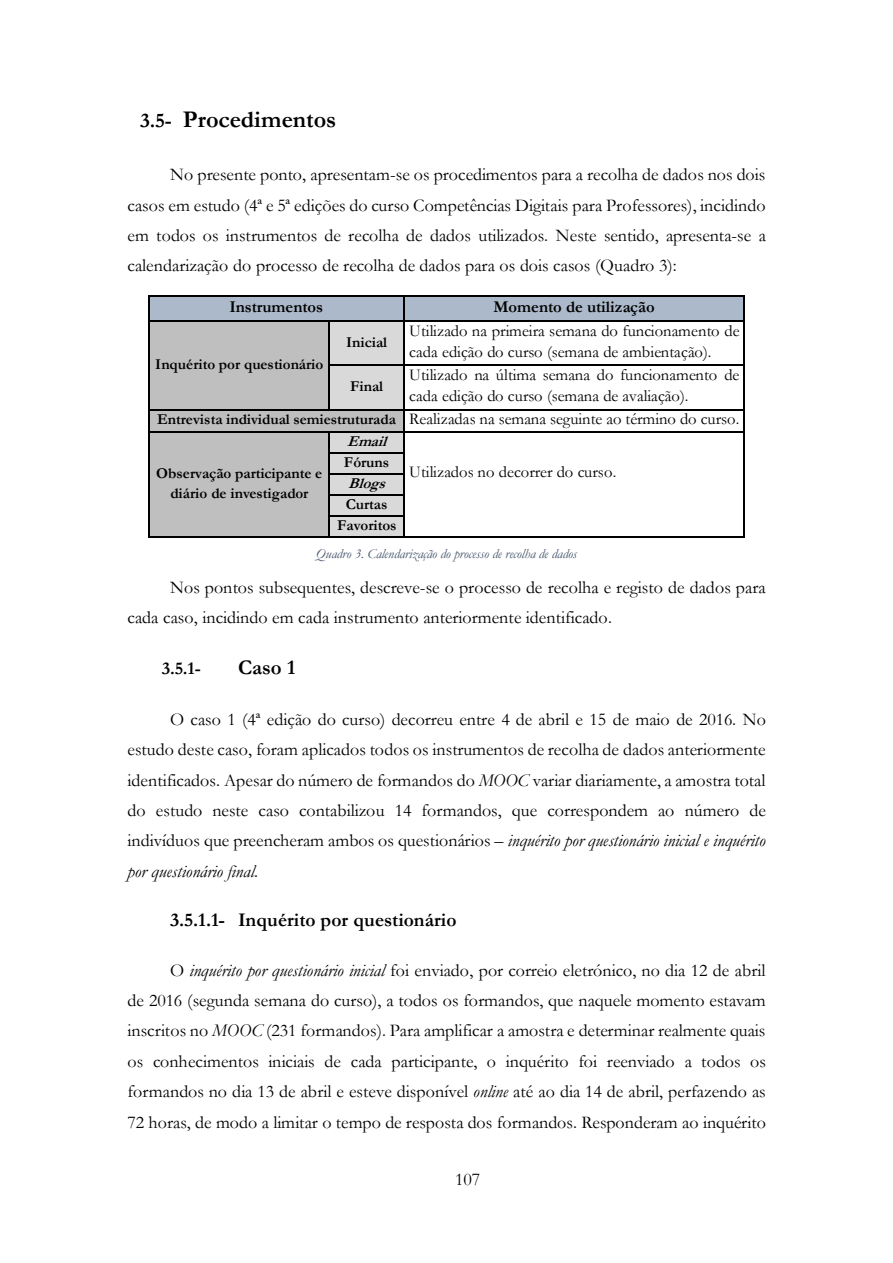
<style>
.page{position:relative;width:893px;height:1263px;background:#fff}
.page>*{position:absolute;margin:0;border:0;box-sizing:border-box;transform-origin:0 0}
.t1{font:700 24.15px "Garamond";color:#000}
.t2{font:700 20.85px "Garamond";color:#000}
.t3{font:700 19.5px "Garamond";letter-spacing:.005em;color:#000}
.t4{font:18px/30.5px "Garamond";color:#000;text-align:justify}
.t5{font:700 18px "Garamond";color:#000}
.t6{font:16.5px/21.6px "Garamond";color:#000}
.t7{font:700 16.5px "Garamond";letter-spacing:-.005em;color:#000}
.t8{font:700 15.15px/19px "Garamond";letter-spacing:-.005em;color:#000;text-align:center}
.t9{font:italic 700 15.15px "Garamond";color:#000}
.t10{font:italic 13.65px "Garamond";letter-spacing:-.01em;color:#44546a}
.s1{font-size:20.85px}
.s2{font-weight:700;font-size:15.15px}
.s3{font-style:italic}
</style>
<div class="page">
<div style="left:150px;top:297px;width:253px;height:23px;background:#acb9ca"></div>
<div style="left:404px;top:297px;width:339px;height:23px;background:#acb9ca"></div>
<hr style="left:150px;top:295px;width:253px;height:2px;background:#000">
<hr style="left:404px;top:295px;width:339px;height:2px;background:#000">
<hr style="left:148px;top:297px;width:2px;height:23px;background:#000">
<div style="left:150px;top:322px;width:178px;height:87px;background:#bfbfbf"></div>
<div style="left:329px;top:322px;width:74px;height:43px;background:#d9d9d9"></div>
<hr style="left:150px;top:320px;width:178px;height:2px;background:#000">
<hr style="left:330px;top:320px;width:73px;height:2px;background:#000">
<svg style="left:403px;top:295px;width:1px;height:27px"></svg>
<hr style="left:404px;top:320px;width:339px;height:2px;background:#000">
<svg style="left:743px;top:295px;width:1px;height:27px"></svg>
<hr style="left:148px;top:322px;width:2px;height:43px;background:#000">
<hr style="left:328px;top:322px;width:2px;height:43px;background:#000">
<hr style="left:403px;top:322px;width:1px;height:43px;background:#000">
<hr style="left:743px;top:322px;width:1px;height:43px;background:#000">
<div style="left:329px;top:366px;width:74px;height:43px;background:#d9d9d9"></div>
<hr style="left:330px;top:365px;width:73px;height:1px;background:#000">
<hr style="left:404px;top:365px;width:339px;height:1px;background:#000">
<hr style="left:148px;top:366px;width:2px;height:43px;background:#000">
<hr style="left:328px;top:366px;width:2px;height:43px;background:#000">
<hr style="left:403px;top:366px;width:1px;height:43px;background:#000">
<hr style="left:743px;top:366px;width:1px;height:43px;background:#000">
<div style="left:150px;top:410px;width:253px;height:22px;background:#bfbfbf"></div>
<hr style="left:150px;top:409px;width:178px;height:1px;background:#000">
<hr style="left:330px;top:409px;width:73px;height:1px;background:#000">
<hr style="left:404px;top:409px;width:339px;height:1px;background:#000">
<hr style="left:148px;top:410px;width:2px;height:22px;background:#000">
<div style="left:150px;top:433px;width:178px;height:103px;background:#bfbfbf"></div>
<div style="left:329px;top:433px;width:74px;height:20px;background:#d9d9d9"></div>
<hr style="left:150px;top:432px;width:178px;height:1px;background:#000">
<hr style="left:330px;top:432px;width:73px;height:1px;background:#000">
<hr style="left:404px;top:432px;width:339px;height:1px;background:#000">
<hr style="left:148px;top:433px;width:2px;height:20px;background:#000">
<hr style="left:328px;top:433px;width:2px;height:20px;background:#000">
<div style="left:329px;top:454px;width:74px;height:19px;background:#d9d9d9"></div>
<hr style="left:330px;top:453px;width:73px;height:1px;background:#000">
<div style="left:329px;top:475px;width:74px;height:19px;background:#d9d9d9"></div>
<hr style="left:330px;top:473px;width:73px;height:2px;background:#000">
<div style="left:329px;top:496px;width:74px;height:19px;background:#d9d9d9"></div>
<hr style="left:330px;top:494px;width:73px;height:2px;background:#000">
<div style="left:330px;top:517px;width:73px;height:19px;background:#d9d9d9"></div>
<hr style="left:330px;top:515px;width:73px;height:2px;background:#000">
<svg style="left:148px;top:453px;width:2px;height:85px"></svg>
<hr style="left:150px;top:536px;width:178px;height:2px;background:#000">
<svg style="left:328px;top:453px;width:2px;height:85px"></svg>
<hr style="left:330px;top:536px;width:73px;height:2px;background:#000">
<svg style="left:403px;top:409px;width:1px;height:129px"></svg>
<hr style="left:404px;top:536px;width:339px;height:2px;background:#000">
<svg style="left:743px;top:409px;width:1px;height:129px"></svg>
<h1 class="t1" style="left:140px;top:106px;width:197px"><span class="s1">3.5-</span> Procedimentos</h1>
<p class="t4" style="left:127px;top:160px;width:640px;text-indent:42px">No presente ponto, apresentam-se os procedimentos para a recolha de dados nos dois casos em estudo (4ª e 5ª edições do curso Competências Digitais para Professores), incidindo em todos os instrumentos de recolha de dados utilizados. Neste sentido, apresenta-se a calendarização do processo de recolha de dados para os dois casos (Quadro 3):</p>
<p class="t7" style="left:229px;top:298px;width:95px">Instrumentos</p>
<p class="t7" style="left:493px;top:298px;width:163px">Momento de utilização</p>
<p class="t8" style="left:346px;top:333px;width:43px">Inicial</p>
<p class="t6" style="left:409px;top:320px;width:332px">Utilizado na primeira semana do funcionamento de cada edição do curso (semana de ambientação).</p>
<p class="t8" style="left:350px;top:377px;width:35px">Final</p>
<p class="t6" style="left:409px;top:365px;width:332px">Utilizado na última semana do funcionamento de cada edição do curso (semana de avaliação).</p>
<p class="t6" style="left:157px;top:409px;width:584px"><span class="s2">Entrevista individual semiestruturada</span> Realizadas na semana seguinte ao término do curso.</p>
<p class="t8" style="left:156px;top:464px;width:167px">Observação participante e diário de investigador</p>
<p class="t8" style="left:155px;top:355px;width:170px">Inquérito por questionário</p>
<p class="t9" style="left:347px;top:433px;width:46px">Email</p>
<p class="t8" style="left:344px;top:453px;width:47px">Fóruns</p>
<p class="t9" style="left:348px;top:475px;width:44px">Blogs</p>
<p class="t8" style="left:337px;top:494px;width:61px;line-height:20.9px">Curtas<br>Favoritos</p>
<p class="t10" style="left:316px;top:547px;width:262px">Quadro 3. Calendarização do processo de recolha de dados</p>
<p class="t4" style="left:127px;top:572px;width:640px;text-indent:42px">Nos pontos subsequentes, descreve-se o processo de recolha e registo de dados para cada caso, incidindo em cada instrumento anteriormente identificado.</p>
<p class="t5" style="left:162px;top:658px;width:41px">3.5.1-</p>
<p class="t2" style="left:238px;top:656px;width:59px">Caso 1</p>
<p class="t4" style="left:127px;top:704px;width:640px;text-indent:42px">O caso 1 (4ª edição do curso) decorreu entre 4 de abril e 15 de maio de 2016. No estudo deste caso, foram aplicados todos os instrumentos de recolha de dados anteriormente identificados. Apesar do número de formandos do <span class="s3">MOOC</span> variar diariamente, a amostra total do estudo neste caso contabilizou 14 formandos, que correspondem ao número de indivíduos que preencheram ambos os questionários – <span class="s3">inquérito por questionário inicial e inquérito por questionário final</span>.</p>
<p class="t3" style="left:170px;top:909px;width:288px">3.5.1.1- Inquérito por questionário</p>
<p class="t4" style="left:127px;top:955px;width:640px;text-indent:42px">O <span class="s3">inquérito por questionário inicial</span> foi enviado, por correio eletrónico, no dia 12 de abril de 2016 (segunda semana do curso), a todos os formandos, que naquele momento estavam inscritos no <span class="s3">MOOC</span> (231 formandos). Para amplificar a amostra e determinar realmente quais os conhecimentos iniciais de cada participante, o inquérito foi reenviado a todos os formandos no dia 13 de abril e esteve disponível <span class="s3">online</span> até ao dia 14 de abril, perfazendo as 72 horas, de modo a limitar o tempo de resposta dos formandos. Responderam ao inquérito</p>
<p class="t6" style="left:409px;top:462px;width:209px">Utilizados no decorrer do curso.</p>
<p class="t4" style="left:455px;top:1164px;width:27px">107</p>
</div>
